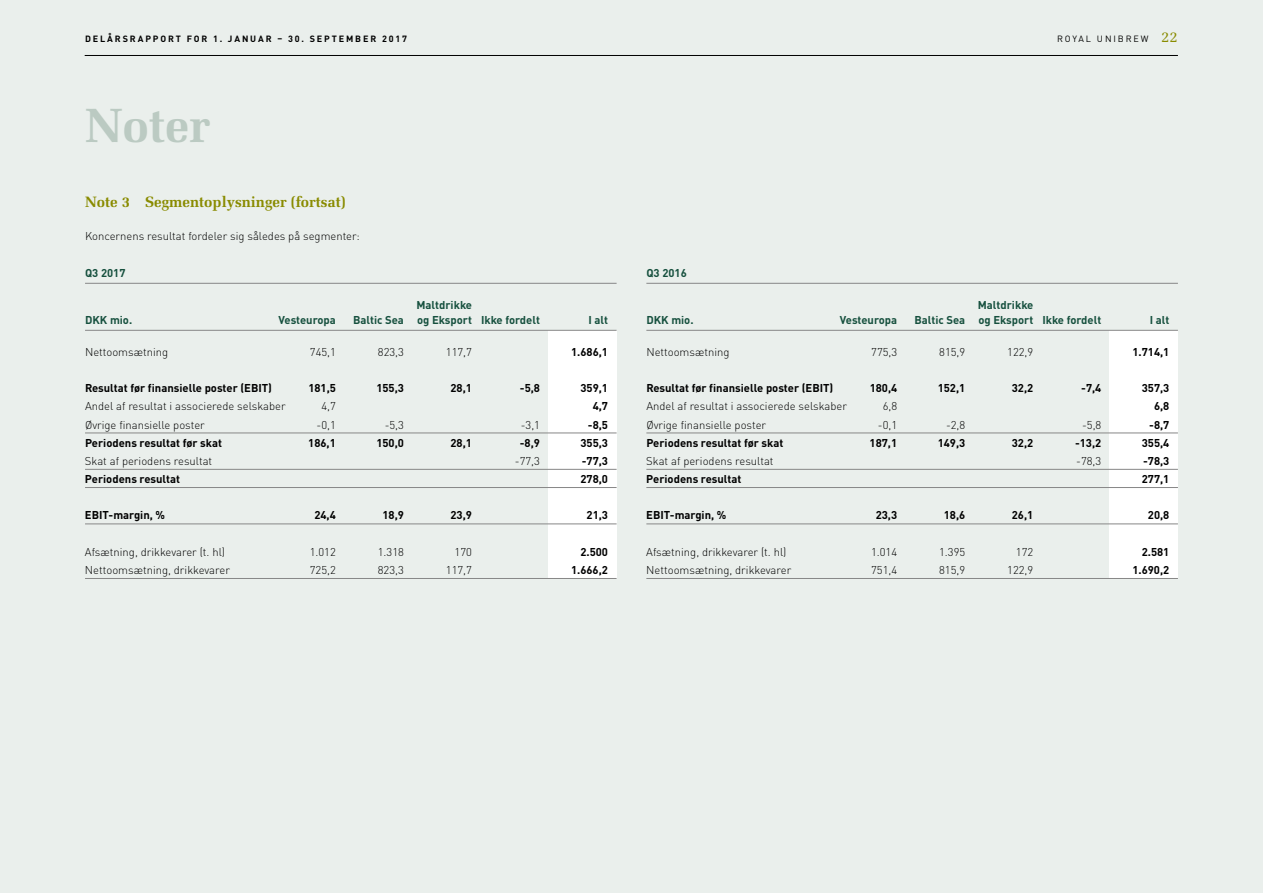
<style>
.page{position:relative;width:1263px;height:893px;background:#eaefec}
.page>*{position:absolute;margin:0;border:0;box-sizing:border-box;transform-origin:0 0}
.t1{font:700 48px "Melior LT Std";color:#bbcac2}
.t2{font:700 15px "Melior LT Std";color:#898b00}
.t3{font:300 11.25px "DINOT";color:#000}
.t4{font:700 11.25px "DINOT";color:#000}
.t5{font:700 11.25px "DINOT";color:#16503e}
.t6{font:700 9px "DINOT";letter-spacing:.21em;color:#000}
.t7{font:9px "DINOT";letter-spacing:.21em;color:#000}
.s1{font-family:"Melior LT Std";font-size:15px;color:#898b00}
</style>
<div class="page">
<div style="left:549px;top:330px;width:68px;height:248px;background:#fff"></div>
<div style="left:1110px;top:330px;width:68px;height:248px;background:#fff"></div>
<hr style="left:85px;top:283px;width:532px;height:1px;background:#878787">
<hr style="left:85px;top:330px;width:532px;height:1px;background:#878787">
<hr style="left:85px;top:433px;width:532px;height:1px;background:#878787">
<hr style="left:85px;top:469px;width:532px;height:1px;background:#878787">
<hr style="left:85px;top:487px;width:532px;height:1px;background:#878787">
<hr style="left:85px;top:524px;width:532px;height:1px;background:#878787">
<hr style="left:85px;top:578px;width:532px;height:1px;background:#878787">
<hr style="left:646px;top:283px;width:532px;height:1px;background:#878787">
<hr style="left:646px;top:330px;width:532px;height:1px;background:#878787">
<hr style="left:646px;top:433px;width:532px;height:1px;background:#878787">
<hr style="left:646px;top:469px;width:532px;height:1px;background:#878787">
<hr style="left:646px;top:487px;width:532px;height:1px;background:#878787">
<hr style="left:646px;top:524px;width:532px;height:1px;background:#878787">
<hr style="left:646px;top:578px;width:532px;height:1px;background:#878787">
<hr style="left:85px;top:55px;width:1093px;height:1px;background:#000">
<p class="t6" style="left:85px;top:33px;width:323px">DELÅRSRAPPORT FOR 1. JANUAR – 30. SEPTEMBER 2017</p>
<p class="t7" style="left:1057px;top:33px;width:122px">ROYAL UNIBREW <span class="s1">22</span></p>
<h1 class="t1" style="left:85px;top:97px;width:127px">Noter</h1>
<h2 class="t2" style="left:85px;top:193px;width:262px">Note 3 Segmentoplysninger (fortsat)</h2>
<p class="t3" style="left:85px;top:229px;width:276px">Koncernens resultat fordeler sig således på segmenter:</p>
<p class="t5" style="left:85px;top:265px;width:42px">Q3 2017</p>
<p class="t5" style="left:416px;top:297px;width:57px">Maltdrikke</p>
<p class="t5" style="left:85px;top:312px;width:49px">DKK mio.</p>
<p class="t5" style="left:278px;top:312px;width:59px">Vesteuropa</p>
<p class="t5" style="left:353px;top:312px;width:189px">Baltic Sea og Eksport Ikke fordelt</p>
<p class="t5" style="left:588px;top:312px;width:21px">I alt</p>
<p class="t3" style="left:85px;top:345px;width:85px">Nettoomsætning</p>
<p class="t3" style="left:310px;top:345px;width:28px">745,1</p>
<p class="t3" style="left:378px;top:345px;width:28px">823,3</p>
<p class="t3" style="left:446px;top:345px;width:28px">117,7</p>
<p class="t4" style="left:571px;top:344px;width:38px">1.686,1</p>
<p class="t4" style="left:85px;top:381px;width:188px">Resultat før finansielle poster (EBIT)</p>
<p class="t4" style="left:308px;top:381px;width:29px">181,5</p>
<p class="t4" style="left:376px;top:381px;width:29px">155,3</p>
<p class="t4" style="left:450px;top:381px;width:23px">28,1</p>
<p class="t4" style="left:520px;top:381px;width:22px">-5,8</p>
<p class="t4" style="left:580px;top:381px;width:29px">359,1</p>
<p class="t3" style="left:85px;top:399px;width:202px">Andel af resultat i associerede selskaber</p>
<p class="t3" style="left:321px;top:399px;width:16px">4,7</p>
<p class="t4" style="left:593px;top:399px;width:17px">4,7</p>
<p class="t3" style="left:85px;top:418px;width:121px">Øvrige finansielle poster</p>
<p class="t3" style="left:317px;top:418px;width:21px">-0,1</p>
<p class="t3" style="left:385px;top:418px;width:21px">-5,3</p>
<p class="t3" style="left:521px;top:418px;width:21px">-3,1</p>
<p class="t4" style="left:588px;top:417px;width:22px">-8,5</p>
<p class="t4" style="left:85px;top:435px;width:139px">Periodens resultat før skat</p>
<p class="t4" style="left:308px;top:435px;width:29px">186,1</p>
<p class="t4" style="left:376px;top:435px;width:29px">150,0</p>
<p class="t4" style="left:450px;top:435px;width:23px">28,1</p>
<p class="t4" style="left:520px;top:435px;width:22px">-8,9</p>
<p class="t4" style="left:580px;top:435px;width:29px">355,3</p>
<p class="t3" style="left:85px;top:454px;width:129px">Skat af periodens resultat</p>
<p class="t3" style="left:515px;top:454px;width:27px">-77,3</p>
<p class="t4" style="left:582px;top:453px;width:28px">-77,3</p>
<p class="t4" style="left:85px;top:472px;width:97px">Periodens resultat</p>
<p class="t4" style="left:580px;top:472px;width:29px">278,0</p>
<p class="t4" style="left:85px;top:508px;width:82px">EBIT-margin, %</p>
<p class="t4" style="left:314px;top:508px;width:23px">24,4</p>
<p class="t4" style="left:382px;top:508px;width:23px">18,9</p>
<p class="t4" style="left:450px;top:508px;width:23px">23,9</p>
<p class="t4" style="left:586px;top:508px;width:23px">21,3</p>
<p class="t3" style="left:85px;top:545px;width:142px">Afsætning, drikkevarer (t. hl)</p>
<p class="t3" style="left:310px;top:545px;width:28px">1.012</p>
<p class="t3" style="left:378px;top:545px;width:28px">1.318</p>
<p class="t3" style="left:455px;top:545px;width:19px">170</p>
<p class="t4" style="left:580px;top:544px;width:29px">2.500</p>
<p class="t3" style="left:85px;top:563px;width:146px">Nettoomsætning, drikkevarer</p>
<p class="t3" style="left:310px;top:563px;width:28px">725,2</p>
<p class="t3" style="left:378px;top:563px;width:28px">823,3</p>
<p class="t3" style="left:446px;top:563px;width:28px">117,7</p>
<p class="t4" style="left:571px;top:563px;width:38px">1.666,2</p>
<p class="t5" style="left:646px;top:265px;width:42px">Q3 2016</p>
<p class="t5" style="left:978px;top:297px;width:57px">Maltdrikke</p>
<p class="t5" style="left:646px;top:312px;width:49px">DKK mio.</p>
<p class="t5" style="left:840px;top:312px;width:59px">Vesteuropa</p>
<p class="t5" style="left:914px;top:312px;width:189px">Baltic Sea og Eksport Ikke fordelt</p>
<p class="t5" style="left:1150px;top:312px;width:21px">I alt</p>
<p class="t3" style="left:646px;top:345px;width:85px">Nettoomsætning</p>
<p class="t3" style="left:871px;top:345px;width:28px">775,3</p>
<p class="t3" style="left:939px;top:345px;width:28px">815,9</p>
<p class="t3" style="left:1007px;top:345px;width:28px">122,9</p>
<p class="t4" style="left:1132px;top:344px;width:38px">1.714,1</p>
<p class="t4" style="left:646px;top:381px;width:188px">Resultat før finansielle poster (EBIT)</p>
<p class="t4" style="left:870px;top:381px;width:29px">180,4</p>
<p class="t4" style="left:938px;top:381px;width:29px">152,1</p>
<p class="t4" style="left:1012px;top:381px;width:23px">32,2</p>
<p class="t4" style="left:1081px;top:381px;width:22px">-7,4</p>
<p class="t4" style="left:1142px;top:381px;width:29px">357,3</p>
<p class="t3" style="left:646px;top:399px;width:202px">Andel af resultat i associerede selskaber</p>
<p class="t3" style="left:883px;top:399px;width:16px">6,8</p>
<p class="t4" style="left:1154px;top:399px;width:17px">6,8</p>
<p class="t3" style="left:646px;top:418px;width:121px">Øvrige finansielle poster</p>
<p class="t3" style="left:878px;top:418px;width:21px">-0,1</p>
<p class="t3" style="left:946px;top:418px;width:21px">-2,8</p>
<p class="t3" style="left:1082px;top:418px;width:21px">-5,8</p>
<p class="t4" style="left:1149px;top:417px;width:22px">-8,7</p>
<p class="t4" style="left:646px;top:435px;width:139px">Periodens resultat før skat</p>
<p class="t4" style="left:870px;top:435px;width:29px">187,1</p>
<p class="t4" style="left:938px;top:435px;width:29px">149,3</p>
<p class="t4" style="left:1012px;top:435px;width:23px">32,2</p>
<p class="t4" style="left:1075px;top:435px;width:28px">-13,2</p>
<p class="t4" style="left:1142px;top:435px;width:29px">355,4</p>
<p class="t3" style="left:646px;top:454px;width:129px">Skat af periodens resultat</p>
<p class="t3" style="left:1076px;top:454px;width:27px">-78,3</p>
<p class="t4" style="left:1143px;top:453px;width:28px">-78,3</p>
<p class="t4" style="left:646px;top:472px;width:97px">Periodens resultat</p>
<p class="t4" style="left:1142px;top:472px;width:29px">277,1</p>
<p class="t4" style="left:646px;top:508px;width:82px">EBIT-margin, %</p>
<p class="t4" style="left:876px;top:508px;width:23px">23,3</p>
<p class="t4" style="left:944px;top:508px;width:23px">18,6</p>
<p class="t4" style="left:1012px;top:508px;width:23px">26,1</p>
<p class="t4" style="left:1148px;top:508px;width:23px">20,8</p>
<p class="t3" style="left:646px;top:545px;width:142px">Afsætning, drikkevarer (t. hl)</p>
<p class="t3" style="left:871px;top:545px;width:28px">1.014</p>
<p class="t3" style="left:939px;top:545px;width:28px">1.395</p>
<p class="t3" style="left:1016px;top:545px;width:19px">172</p>
<p class="t4" style="left:1142px;top:544px;width:29px">2.581</p>
<p class="t3" style="left:646px;top:563px;width:146px">Nettoomsætning, drikkevarer</p>
<p class="t3" style="left:871px;top:563px;width:28px">751,4</p>
<p class="t3" style="left:939px;top:563px;width:28px">815,9</p>
<p class="t3" style="left:1007px;top:563px;width:28px">122,9</p>
<p class="t4" style="left:1132px;top:563px;width:38px">1.690,2</p>
</div>
